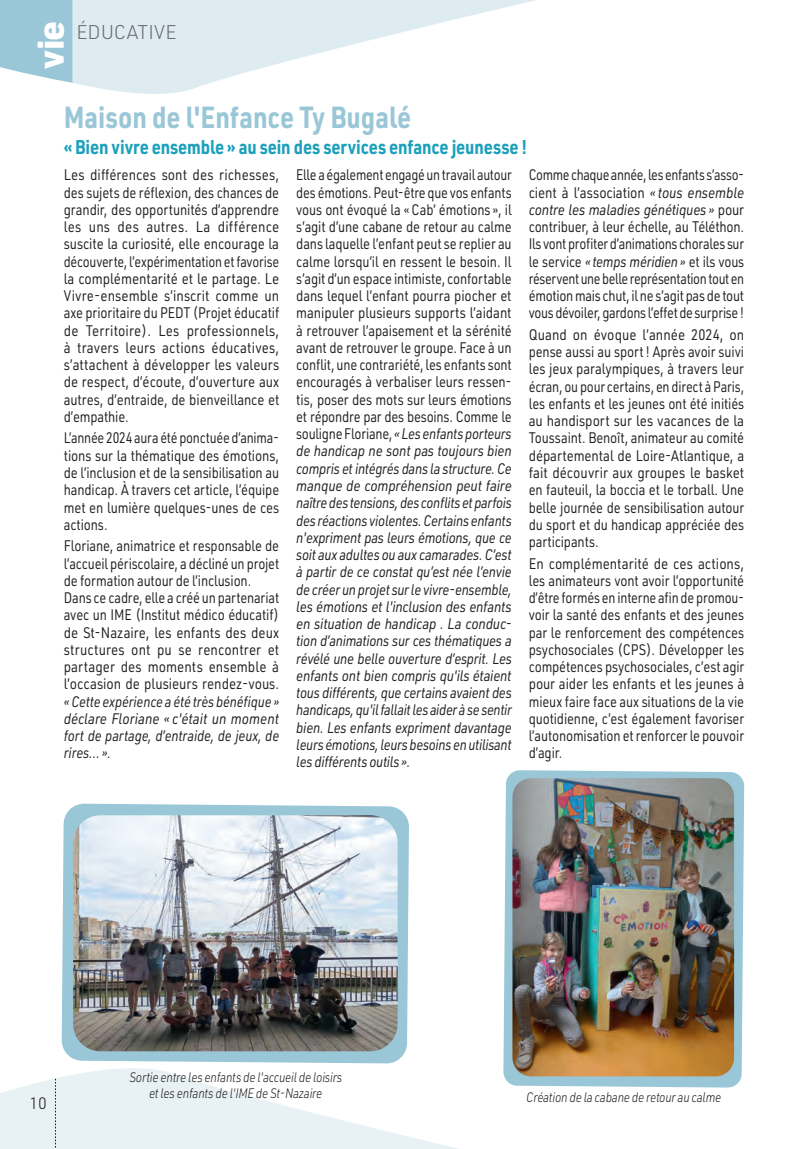
<style>
.page{position:relative;width:808px;height:1149px;background:#fff}
.page>*{position:absolute;margin:0;border:0;box-sizing:border-box;transform-origin:0 0}
.t1{font:900 36px "URWDIN";color:#fff}
.t2{font:700 30px "URWDIN";color:#9ac7d7;scale:.85 1}
.t3{font:700 19.5px "URWDIN";letter-spacing:-.01em;color:#1da0bb;scale:.85 1}
.t4{font:300 19.5px "URWDIN";color:#6c6d70}
.t5{font:300 16.2px "URWDIN";color:#231f20}
.t6{font:15px/17.2px "URWDIN";letter-spacing:-.01em;color:#231f20;text-align:justify;scale:.88 1}
.t7{font:italic 15px/17.2px "URWDIN";letter-spacing:-.015em;color:#231f20;text-align:justify;scale:.85 1}
.t8{font:15px/17.2px "URWDIN";letter-spacing:-.01em;color:#231f20;text-align:justify;scale:.83 1}
.t9{font:15px/17.2px "URWDIN";letter-spacing:-.01em;color:#231f20;scale:.85 1}
.t10{font:italic 15px/17.2px "URWDIN";letter-spacing:-.015em;color:#231f20;text-align:justify;scale:.84 1}
.t11{font:italic 300 13.5px/16.5px "URWDIN";letter-spacing:-.02em;color:#231f20;text-align:center;scale:.85 1}
.s1{font-style:normal}
.s2{font-style:italic}
</style>
<div class="page">
<svg style="left:0;top:1063px;width:454px;height:85px;fill:#e8f2f5"></svg>
<svg style="left:55px;top:1078px;width:1px;height:70px"></svg>
<svg style="left:0;top:0;width:73px;height:83px;background:#a3ccda"></svg>
<svg style="left:73px;top:0;width:463px;height:94px;fill:#deecf2"></svg>
<svg style="left:503px;top:770px;width:241px;height:317px;background:#a8ccd8"></svg>
<svg style="left:62px;top:803px;width:347px;height:260px;background:#a6cbd9"></svg>
<img style="left:512px;top:778px;width:222px;height:297px">
<img style="left:73px;top:815px;width:325px;height:235px">
<h1 class="t1" style="left:26px;top:69px;width:50px;rotate:-90deg">vie</h1>
<h3 class="t4" style="left:77px;top:19px;width:102px">ÉDUCATIVE</h3>
<h2 class="t2" style="left:64px;top:96px;width:410px">Maison de l'Enfance Ty Bugalé</h2>
<h3 class="t3" style="left:64px;top:134px;width:547px">« Bien vivre ensemble » au sein des services enfance jeunesse !</h3>
<p class="t6" style="left:64px;top:166px;width:246px">Les différences sont des richesses, des sujets de réflexion, des chances de grandir, des opportunités d’apprendre les uns des autres. La différence suscite la curiosité, elle encourage la découverte, l’expérimentation et favorise la complémentarité et le partage. Le Vivre-ensemble s’inscrit comme un axe prioritaire du PEDT (Projet éducatif de Territoire). Les professionnels, à travers leurs actions éducatives, s’attachent à développer les valeurs de respect, d’écoute, d’ouverture aux autres, d’entraide, de bienveillance et d’empathie.</p>
<p class="t8" style="left:64px;top:429px;width:261px">L’année 2024 aura été ponctuée d’anima&shy;tions sur la thématique des émotions, de l’inclusion et de la sensibilisation au handicap. À travers cet article, l’équipe met en lumière quelques-unes de ces actions.</p>
<p class="t9" style="left:64px;top:536px;width:255px">Floriane, animatrice et responsable de l’accueil périscolaire, a décliné un projet de formation autour de l’inclusion.<br>Dans ce cadre, elle a créé un partenariat avec un IME (Institut médico éducatif) de St-Nazaire, les enfants des deux structures ont pu se rencontrer et partager des moments ensemble à l’occasion de plusieurs rendez-vous.</p>
<p class="t10" style="left:64px;top:692px;width:258px">« Cette expérience a été très bénéfique » déclare Floriane « c'était un moment fort de partage, d’entraide, de jeux, de rires… ».</p>
<p class="t7" style="left:296px;top:166px;width:255px"><span class="s1">Elle a également engagé un travail autour des émotions. Peut-être que vos enfants vous ont évoqué la « Cab’ émotions », il s’agit d’une cabane de retour au calme dans laquelle l’enfant peut se replier au calme lorsqu’il en ressent le besoin. Il s’agit d’un espace intimiste, confortable dans lequel l’enfant pourra piocher et manipuler plusieurs supports l’aidant à retrouver l’apaisement et la sérénité avant de retrouver le groupe. Face à un conflit, une contrariété, les enfants sont encouragés à verbaliser leurs ressen&shy;tis, poser des mots sur leurs émotions et répondre par des besoins. Comme le souligne Floriane,</span> « Les enfants porteurs de handicap ne sont pas toujours bien compris et intégrés dans la structure. Ce manque de compréhension peut faire naître des tensions, des conflits et parfois des réactions violentes. Certains enfants n'expriment pas leurs émotions, que ce soit aux adultes ou aux camarades. C’est à partir de ce constat qu’est née l’envie de créer un projet sur le vivre-ensemble, les émotions et l'inclusion des enfants en situation de handicap . La conduc&shy;tion d’animations sur ces thématiques a révélé une belle ouverture d’esprit. Les enfants ont bien compris qu'ils étaient tous différents, que certains avaient des handicaps, qu'il fallait les aider à se sentir bien. Les enfants expriment davantage leurs émotions, leurs besoins en utilisant les différents outils ».</p>
<p class="t8" style="left:529px;top:166px;width:261px">Comme chaque année, les enfants s’asso&shy;cient à l’association <span class="s2">« tous ensemble contre les maladies génétiques »</span> pour contribuer, à leur échelle, au Téléthon.<br>Ils vont profiter d’animations chorales sur le service <span class="s2">« temps méridien »</span> et ils vous réservent une belle représentation tout en émotion mais chut, il ne s’agit pas de tout vous dévoiler, gardons l’effet de surprise !</p>
<p class="t6" style="left:529px;top:325px;width:246px">Quand on évoque l’année 2024, on pense aussi au sport ! Après avoir suivi les jeux paralympiques, à travers leur écran, ou pour certains, en direct à Paris, les enfants et les jeunes ont été initiés au handisport sur les vacances de la Toussaint. Benoît, animateur au comité départemental de Loire-Atlantique, a fait découvrir aux groupes le basket en fauteuil, la boccia et le torball. Une belle journée de sensibilisation autour du sport et du handicap appréciée des participants.</p>
<p class="t6" style="left:529px;top:554px;width:246px">En complémentarité de ces actions, les animateurs vont avoir l’opportunité d’être formés en interne afin de promou&shy;voir la santé des enfants et des jeunes par le renforcement des compétences psychosociales (CPS). Développer les compétences psychosociales, c’est agir pour aider les enfants et les jeunes à mieux faire face aux situations de la vie quotidienne, c’est également favoriser l’autonomisation et renforcer le pouvoir d’agir.</p>
<p class="t5" style="left:30px;top:1092px;width:19px">10</p>
<p class="t11" style="left:129px;top:1068px;width:252px">Sortie entre les enfants de l'accueil de loisirs et les enfants de l'IME de St-Nazaire</p>
<p class="t11" style="left:526px;top:1088px;width:231px">Création de la cabane de retour au calme</p>
</div>
